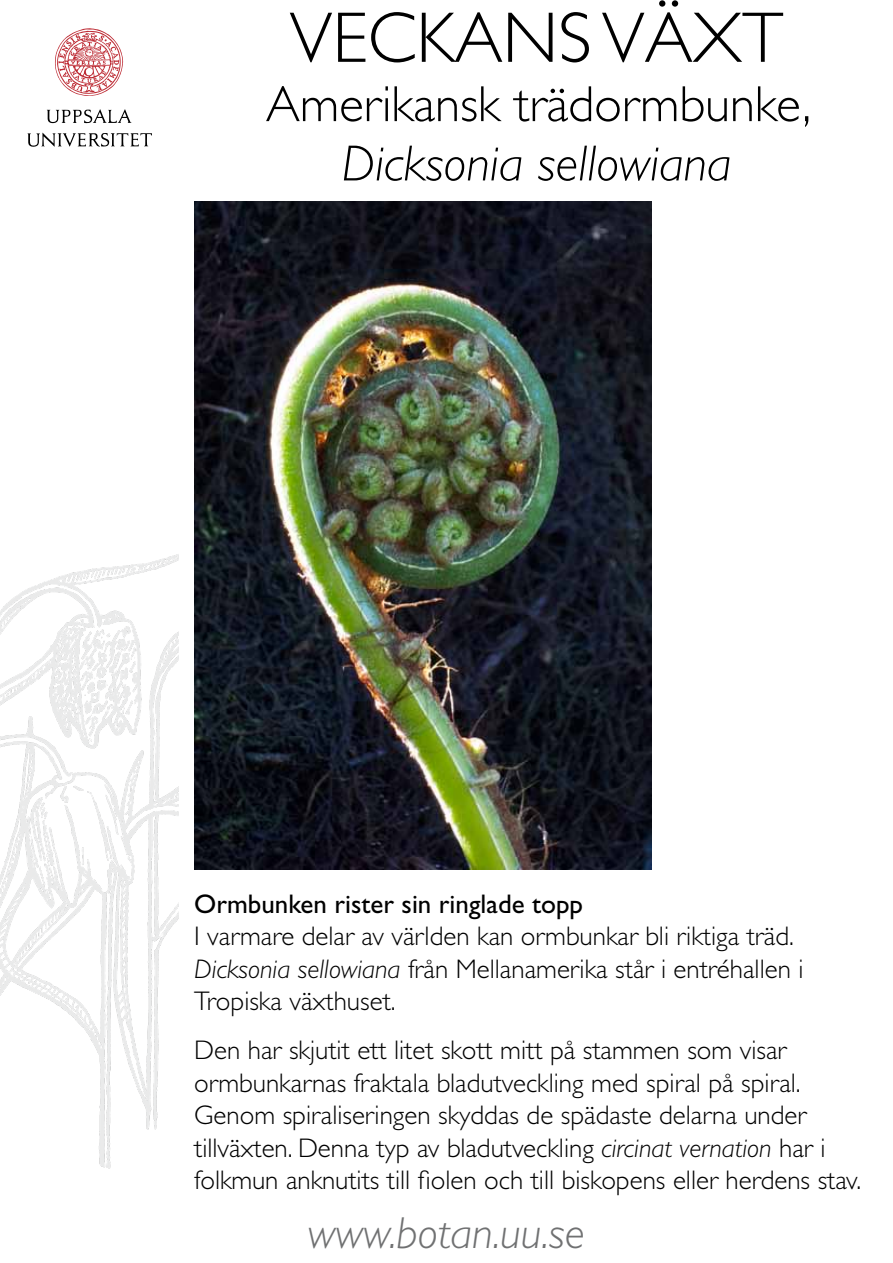
<style>
.page{position:relative;width:893px;height:1263px;background:#fff}
.page>*{position:absolute;margin:0;border:0;box-sizing:border-box;transform-origin:0 0}
.t1{font:300 72px "Gill Alt One";color:#000}
.t2{font:300 51px "Gill Alt One";color:#000}
.t3{font:italic 300 51px "Gill Alt One";color:#000}
.t4{font:italic 300 45px "Gill Alt One";color:#707172}
.t5{font:300 27px/32.4px "Gill Alt One";color:#000}
.t6{font:27px "Gill Alt One";color:#000}
.s1{font-style:italic}
</style>
<div class="page">
<img style="left:0;top:554px;width:179px;height:615px">
<svg style="left:47px;top:109px;width:85px;height:14px"></svg>
<svg style="left:27px;top:133px;width:125px;height:14px"></svg>
<svg style="left:55px;top:28px;width:68px;height:68px"></svg>
<img style="left:194px;top:202px;width:458px;height:667px">
<h1 class="t1" style="left:290px;top:-3px;width:495px">VECKANS VÄXT</h1>
<h2 class="t2" style="left:266px;top:75px;width:547px">Amerikansk trädormbunke,</h2>
<h2 class="t3" style="left:342px;top:135px;width:391px">Dicksonia sellowiana</h2>
<p class="t6" style="left:194px;top:888px;width:390px">Ormbunken rister sin ringlade topp</p>
<p class="t5" style="left:194px;top:920px;width:611px">I varmare delar av världen kan ormbunkar bli riktiga träd.<br><span class="s1">Dicksonia sellowiana</span> från Mellanamerika står i entréhallen i<br>Tropiska växthuset.</p>
<p class="t5" style="left:194px;top:1034px;width:668px">Den har skjutit ett litet skott mitt på stammen som visar ormbunkarnas fraktala bladutveckling med spiral på spiral.<br>Genom spiraliseringen skyddas de spädaste delarna under tillväxten. Denna typ av bladutveckling <span class="s1">circinat vernation</span> har i folkmun anknutits till fiolen och till biskopens eller herdens stav.</p>
<h3 class="t4" style="left:308px;top:1208px;width:279px">www.botan.uu.se</h3>
</div>
